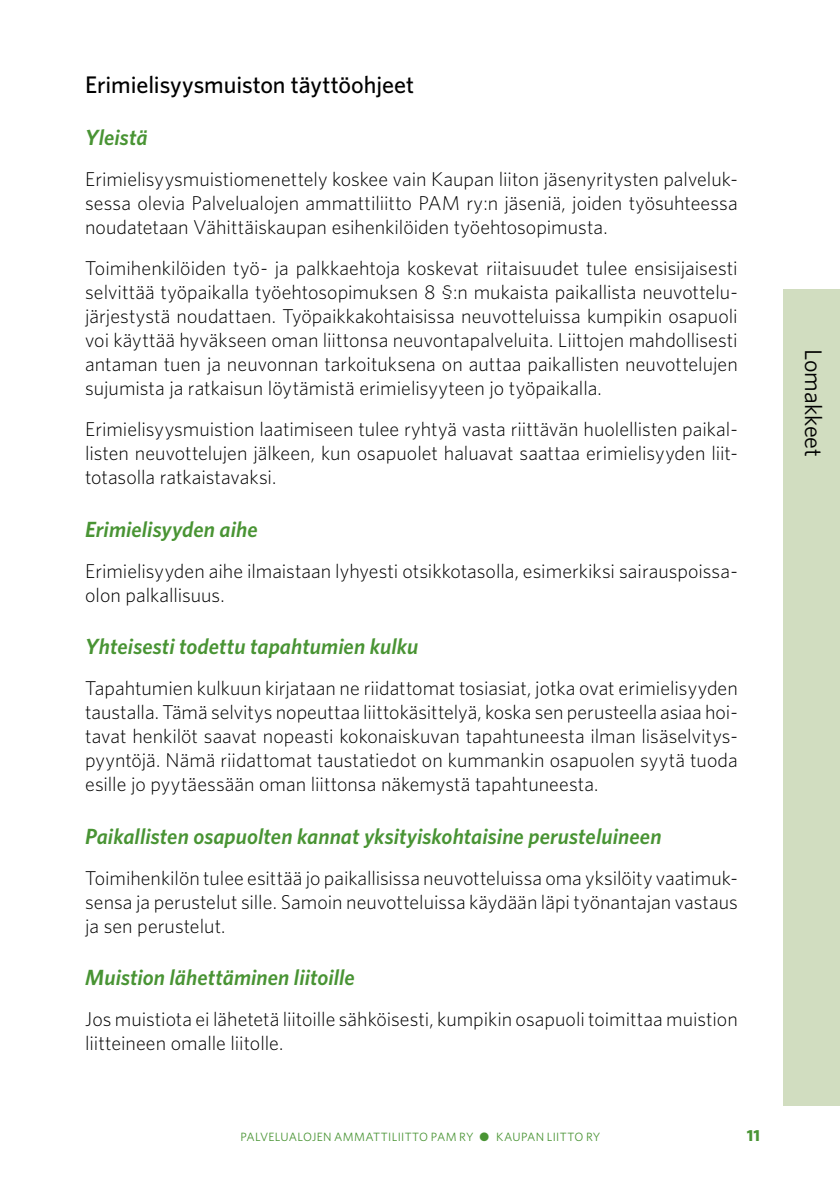
<style>
.page{position:relative;width:840px;height:1191px;background:#fff}
.page>*{position:absolute;margin:0;border:0;box-sizing:border-box;transform-origin:0 0}
.t1{font:500 24px "Whitney";letter-spacing:-.005em;color:#000}
.t2{font:24px "Whitney";color:#000}
.t3{font:italic 600 22px "Whitney";letter-spacing:.005em;color:#499434}
.t4{font:300 20px/24px "Whitney";color:#000;text-align:justify}
.t5{font:700 16px "Whitney";color:#499434}
.t6{font:12px "Whitney";letter-spacing:.025em;color:#499434}
</style>
<div class="page">
<div style="left:782px;top:289px;width:57px;height:816px;background:#d1ddc0"></div>
<p class="t1" style="left:85px;top:69px;width:330px">Erimielisyysmuiston täyttöohjeet</p>
<p class="t3" style="left:85px;top:123px;width:64px">Yleistä</p>
<p class="t4" style="left:85px;top:167px;width:653px">Erimielisyysmuistiomenettely koskee vain Kaupan liiton jäsenyritysten palveluk&shy;sessa olevia Palvelualojen ammattiliitto PAM ry:n jäseniä, joiden työsuhteessa noudatetaan Vähittäiskaupan esihenkilöiden työehtosopimusta.</p>
<p class="t4" style="left:85px;top:256px;width:653px">Toimihenkilöiden työ- ja palkkaehtoja koskevat riitaisuudet tulee ensisijaisesti selvittää työpaikalla työehtosopimuksen 8 §:n mukaista paikallista neuvottelu&shy;järjestystä noudattaen. Työpaikkakohtaisissa neuvotteluissa kumpikin osapuoli voi käyttää hyväkseen oman liittonsa neuvontapalveluita. Liittojen mahdollisesti antaman tuen ja neuvonnan tarkoituksena on auttaa paikallisten neuvottelujen sujumista ja ratkaisun löytämistä erimielisyyteen jo työpaikalla.</p>
<p class="t4" style="left:85px;top:417px;width:653px">Erimielisyysmuistion laatimiseen tulee ryhtyä vasta riittävän huolellisten paikal&shy;listen neuvottelujen jälkeen, kun osapuolet haluavat saattaa erimielisyyden liit&shy;totasolla ratkaistavaksi.</p>
<p class="t3" style="left:85px;top:514px;width:174px">Erimielisyyden aihe</p>
<p class="t4" style="left:85px;top:558px;width:653px">Erimielisyyden aihe ilmaistaan lyhyesti otsikkotasolla, esimerkiksi sairauspoissa&shy;olon palkallisuus.</p>
<p class="t3" style="left:85px;top:632px;width:334px">Yhteisesti todettu tapahtumien kulku</p>
<p class="t4" style="left:85px;top:675px;width:654px">Tapahtumien kulkuun kirjataan ne riidattomat tosiasiat, jotka ovat erimielisyyden taustalla. Tämä selvitys nopeuttaa liittokäsittelyä, koska sen perusteella asiaa hoi&shy;tavat henkilöt saavat nopeasti kokonaiskuvan tapahtuneesta ilman lisäselvitys&shy;pyyntöjä. Nämä riidattomat taustatiedot on kummankin osapuolen syytä tuoda esille jo pyytäessään oman liittonsa näkemystä tapahtuneesta.</p>
<p class="t3" style="left:85px;top:821px;width:577px">Paikallisten osapuolten kannat yksityiskohtaisine perusteluineen</p>
<p class="t4" style="left:85px;top:865px;width:654px">Toimihenkilön tulee esittää jo paikallisissa neuvotteluissa oma yksilöity vaatimuk&shy;sensa ja perustelut sille. Samoin neuvotteluissa käydään läpi työnantajan vastaus ja sen perustelut.</p>
<p class="t3" style="left:85px;top:962px;width:271px">Muistion lähettäminen liitoille</p>
<p class="t4" style="left:85px;top:1006px;width:653px">Jos muistiota ei lähetetä liitoille sähköisesti, kumpikin osapuoli toimittaa muistion liitteineen omalle liitolle.</p>
<p class="t6" style="left:240px;top:1129px;width:361px">PALVELUALOJEN AMMATTILIITTO PAM RY ● KAUPAN LIITTO RY</p>
<p class="t5" style="left:746px;top:1125px;width:15px">11</p>
<p class="t2" style="left:828px;top:349px;width:109px;rotate:90deg">Lomakkeet</p>
</div>
